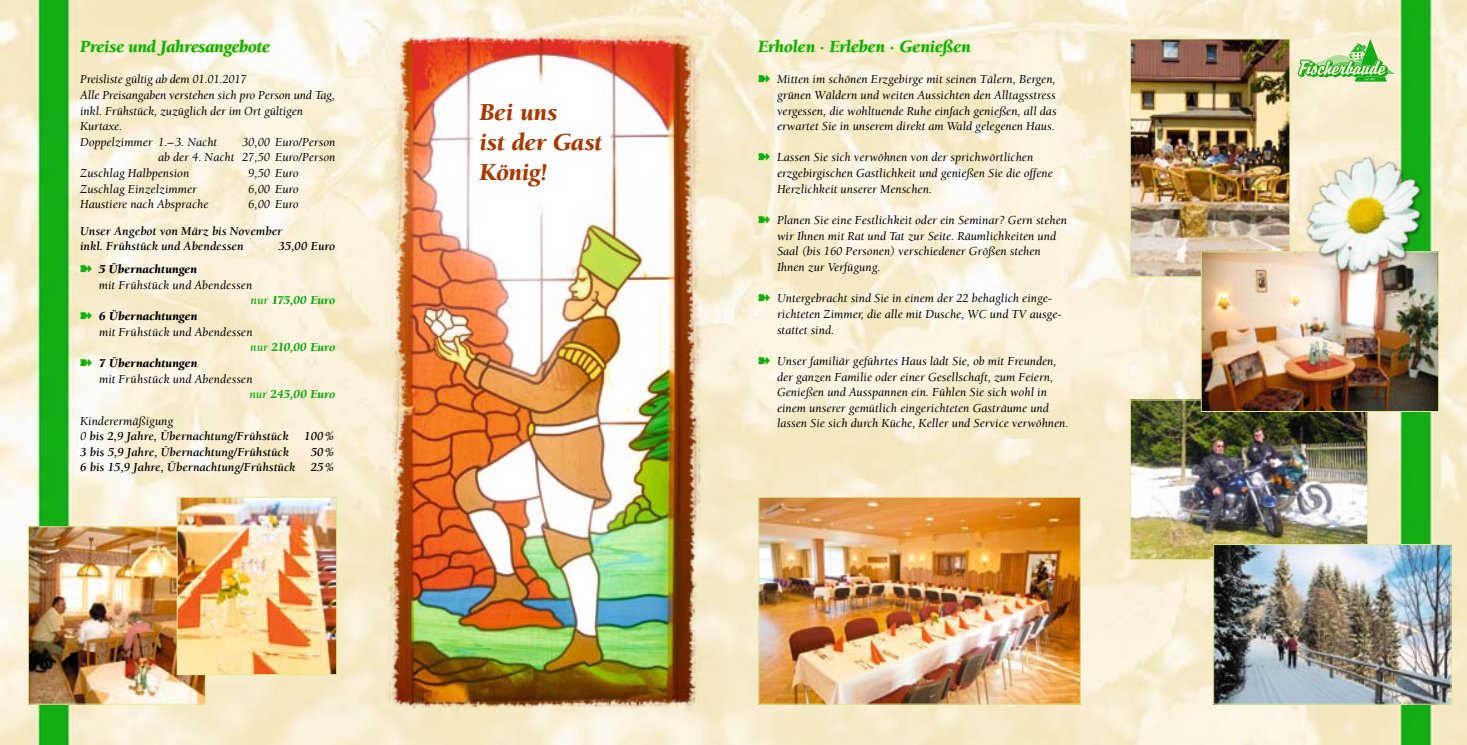
<style>
.page{position:relative;width:1467px;height:745px;background:#fff}
.page>*{position:absolute;margin:0;border:0;box-sizing:border-box;transform-origin:0 0}
.t1{font:italic 900 25px/30px "Berkeley";color:#aa3900}
.t2{font:italic 900 17.5px "Berkeley";letter-spacing:-.01em;color:#10ad16}
.t3{font:italic 12.5px/15.6px "Berkeley";color:#000}
.t4{font:italic 700 12.5px/15.6px "Berkeley";color:#000}
.t5{font:italic 900 12.5px "Berkeley";letter-spacing:.01em;color:#000}
.t6{font:italic 900 12.5px "Berkeley";letter-spacing:-.005em;color:#10ad16}
.s1{font-weight:700}
.s2{font-weight:700;color:#10ad16}
.s3{font-weight:900;color:#10ad16}
.s4{font-weight:400}
</style>
<div class="page">
<img style="left:0;top:0;width:1467px;height:744px">
<svg style="left:79px;top:38px;width:192px;height:20px"></svg>
<img style="left:30px;top:528px;width:174px;height:174px">
<div style="left:28px;top:526px;width:178px;height:178px;border:1px solid #deec96"></div>
<img style="left:1215px;top:604px;width:234px;height:98px">
<div style="left:1213px;top:543px;width:238px;height:161px;border:1px solid #deec96"></div>
<img style="left:375px;top:28px;width:348px;height:688px">
<img style="left:179px;top:498px;width:156px;height:174px">
<div style="left:177px;top:496px;width:160px;height:178px;border:1px solid #deec96"></div>
<svg style="left:479px;top:103px;width:35px;height:18px"></svg>
<svg style="left:520px;top:108px;width:37px;height:13px"></svg>
<svg style="left:479px;top:132px;width:124px;height:55px"></svg>
<img style="left:760px;top:498px;width:319px;height:204px">
<div style="left:758px;top:496px;width:323px;height:208px;border:1px solid #deec96"></div>
<img style="left:1004px;top:0;width:463px;height:604px">
<svg style="left:79px;top:264px;width:14px;height:9px"></svg>
<svg style="left:79px;top:311px;width:14px;height:9px"></svg>
<svg style="left:79px;top:357px;width:14px;height:10px"></svg>
<svg style="left:757px;top:20px;width:216px;height:63px;background:#f4edcb"></svg>
<svg style="left:757px;top:152px;width:14px;height:10px"></svg>
<svg style="left:757px;top:215px;width:14px;height:9px"></svg>
<svg style="left:757px;top:293px;width:14px;height:9px"></svg>
<svg style="left:757px;top:355px;width:14px;height:10px"></svg>
<h2 class="t2" style="left:80px;top:37px;width:191px">Preise und Jahresangebote</h2>
<p class="t3" style="left:80px;top:72px;width:256px">Preisliste gültig ab dem 01.01.2017<br>Alle Preisangaben verstehen sich pro Person und Tag, inkl. Frühstück, zuzüglich der im Ort gültigen Kurtaxe.<br>Doppelzimmer 1.–3. Nacht</p>
<p class="t3" style="left:242px;top:134px;width:95px">30,00 Euro/Person</p>
<p class="t3" style="left:158px;top:150px;width:179px">ab der 4. Nacht 27,50 Euro/Person</p>
<p class="t3" style="left:80px;top:165px;width:111px">Zuschlag Halbpension</p>
<p class="t3" style="left:248px;top:165px;width:52px">9,50 Euro</p>
<p class="t3" style="left:80px;top:181px;width:118px">Zuschlag Einzelzimmer</p>
<p class="t3" style="left:248px;top:181px;width:52px">6,00 Euro</p>
<p class="t3" style="left:80px;top:197px;width:130px">Haustiere nach Absprache</p>
<p class="t3" style="left:248px;top:197px;width:52px">6,00 Euro</p>
<p class="t4" style="left:80px;top:223px;width:204px">Unser Angebot von März bis November inkl. Frühstück und Abendessen</p>
<p class="t4" style="left:278px;top:239px;width:58px">35,00 Euro</p>
<p class="t5" style="left:99px;top:262px;width:100px">5 Übernachtungen</p>
<p class="t3" style="left:99px;top:277px;width:155px">mit Frühstück und Abendessen</p>
<p class="t6" style="left:251px;top:294px;width:86px"><span class="s1">nur</span> 175,00 Euro</p>
<p class="t5" style="left:99px;top:309px;width:100px">6 Übernachtungen</p>
<p class="t3" style="left:99px;top:324px;width:155px">mit Frühstück und Abendessen</p>
<p class="t6" style="left:250px;top:340px;width:87px"><span class="s1">nur</span> 210,00 Euro</p>
<p class="t5" style="left:99px;top:356px;width:100px">7 Übernachtungen</p>
<p class="t3" style="left:249px;top:371px;width:87px;text-indent:-150px">mit Frühstück und Abendessen<br><span class="s2">nur</span> <span class="s3">245,00 Euro</span></p>
<p class="t4" style="left:80px;top:413px;width:255px"><span class="s4">Kinderermäßigung<br>0</span> bis 2,9 Jahre, Übernachtung/Frühstück 100%<br>3 bis 5,9 Jahre, Übernachtung/Frühstück</p>
<p class="t4" style="left:80px;top:444px;width:255px;text-align:right">50%<br>6 bis 15,9 Jahre, Übernachtung/Frühstück 25%</p>
<h1 class="t1" style="left:479px;top:98px;width:125px">Bei uns<br>ist der Gast<br>König!</h1>
<h2 class="t2" style="left:758px;top:37px;width:214px">Erholen · Erleben · Genießen</h2>
<p class="t3" style="left:777px;top:72px;width:281px;text-align:justify">Mitten im schönen Erzgebirge mit seinen Tälern, Bergen, grünen Wäldern und weiten Aussichten den Alltagsstress vergessen, die wohltuende Ruhe einfach genießen, all das erwartet Sie in unserem direkt am Wald gelegenen Haus.</p>
<p class="t3" style="left:777px;top:150px;width:277px">Lassen Sie sich verwöhnen von der sprichwörtlichen erzgebirgischen Gastlichkeit und genießen Sie die offene<br>Herzlichkeit unserer Menschen.</p>
<p class="t3" style="left:777px;top:212px;width:291px">Planen Sie eine Festlichkeit oder ein Seminar? Gern stehen wir Ihnen mit Rat und Tat zur Seite. Räumlichkeiten und Saal (bis 160 Personen) verschiedener Größen stehen Ihnen zur Verfügung.</p>
<p class="t3" style="left:777px;top:290px;width:286px">Untergebracht sind Sie in einem der 22 behaglich einge&shy;richteten Zimmer, die alle mit Dusche, WC und TV ausge&shy;stattet sind.</p>
<p class="t3" style="left:777px;top:353px;width:293px">Unser familiär geführtes Haus lädt Sie, ob mit Freunden, der ganzen Familie oder einer Gesellschaft, zum Feiern, Genießen und Ausspannen ein. Fühlen Sie sich wohl in einem unserer gemütlich eingerichteten Gasträume und lassen Sie sich durch Küche, Keller und Service verwöhnen.</p>
</div>
